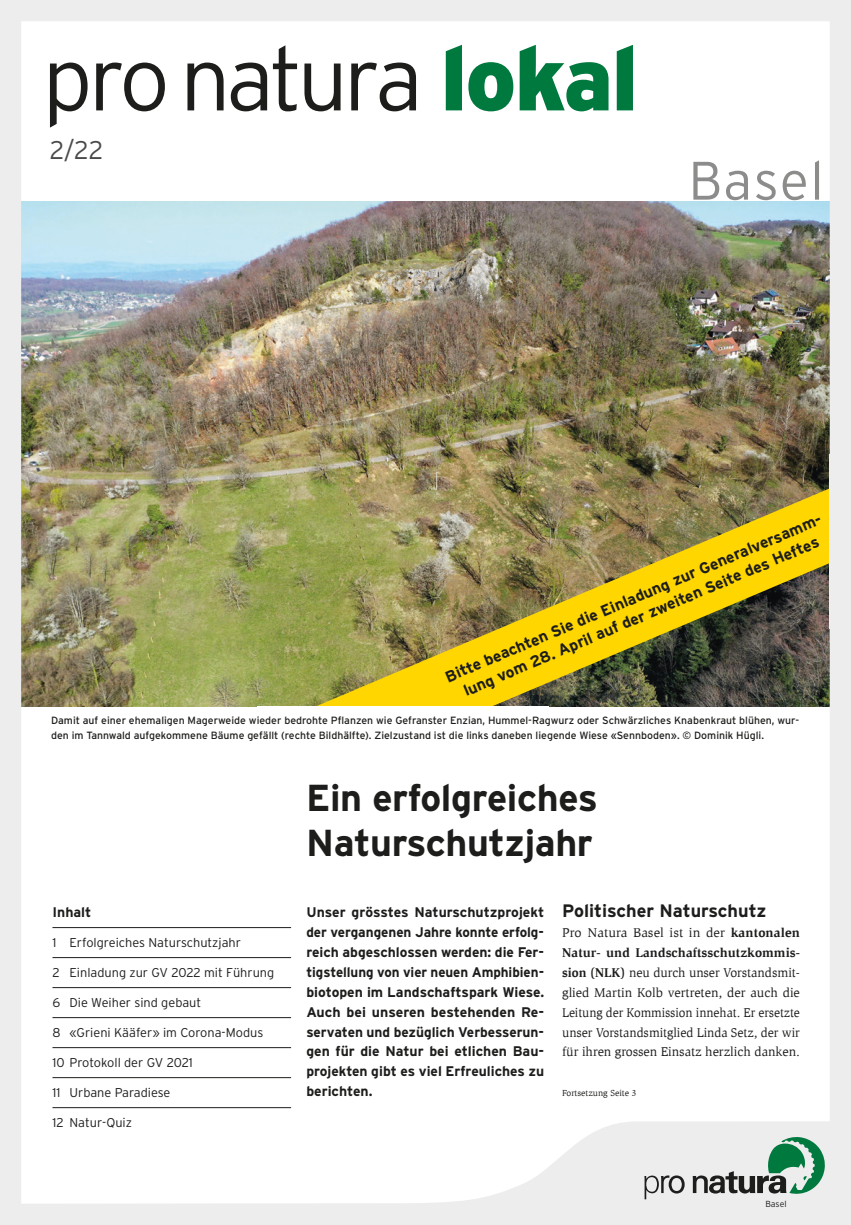
<style>
.page{position:relative;width:851px;height:1225px;background:#fff}
.page>*{position:absolute;margin:0;border:0;box-sizing:border-box;transform-origin:0 0}
.t1{font:300 54px "Interstate";letter-spacing:.02em;color:#70706f}
.t2{font:700 37.5px/45px "Interstate";letter-spacing:-.01em;color:#1d1d1b}
.t3{font:300 25.5px "Interstate";color:#1d1d1b}
.t4{font:700 18px "Interstate";color:#1d1d1b}
.t5{font:700 15.75px/20px "Interstate";color:#1d1d1b;text-align:center}
.t6{font:700 13.95px/19.8px "Interstate";color:#1d1d1b;text-align:justify}
.t7{font:13.05px/19.8px "Slimbach Std";color:#1d1d1b;text-align:justify}
.t8{font:300 12.75px "Interstate";color:#1d1d1b}
.t9{font:10.5px/15px "Interstate";color:#1d1d1b}
.t10{font:9px "Slimbach Std";color:#1d1d1b}
.t11{font:300 8.85px "Interstate";letter-spacing:-.005em;color:#1d1d1b}
.s1{font-weight:700}
</style>
<div class="page">
<img style="left:0;top:0;width:850px;height:1225px">
<svg style="left:644px;top:1175px;width:40px;height:24px"></svg>
<svg style="left:692px;top:1136px;width:133px;height:58px;background:#a2baae"></svg>
<svg style="left:445px;top:45px;width:188px;height:66px"></svg>
<svg style="left:50px;top:45px;width:366px;height:83px"></svg>
<img style="left:285px;top:487px;width:565px;height:296px">
<div style="left:829px;top:453px;width:21px;height:175px;background:#ededed"></div>
<div style="left:257px;top:706px;width:292px;height:85px;background:#fff"></div>
<h3 class="t3" style="left:49px;top:135px;width:56px">2/22</h3>
<h1 class="t1" style="left:688px;top:148px;width:137px">Basel</h1>
<p class="t5" style="left:442px;top:668px;width:410px;rotate:-23deg">Bitte beachten Sie die Einladung zur Generalversamm&shy;lung vom 28. April auf der zweiten Seite des Heftes</p>
<p class="t9" style="left:51px;top:712px;width:749px">Damit auf einer ehemaligen Magerweide wieder bedrohte Pflanzen wie Gefranster Enzian, Hummel-Ragwurz oder Schwärzliches Knabenkraut blühen, wur&shy;den im Tannwald aufgekommene Bäume gefällt (rechte Bildhälfte). Zielzustand ist die links daneben liegende Wiese «Sennboden». © Dominik Hügli.</p>
<p class="t6" style="left:52px;top:902px;width:40px">Inhalt</p>
<p class="t8" style="left:52px;top:935px;width:190px">1 Erfolgreiches Naturschutzjahr</p>
<p class="t8" style="left:52px;top:965px;width:223px">2 Einladung zur GV 2022 mit Führung</p>
<p class="t8" style="left:52px;top:995px;width:150px">6 Die Weiher sind gebaut</p>
<p class="t8" style="left:52px;top:1025px;width:212px">8 «Grieni Kääfer» im Corona-Modus</p>
<p class="t8" style="left:52px;top:1055px;width:142px">10 Protokoll der GV 2021</p>
<p class="t8" style="left:52px;top:1085px;width:119px">11 Urbane Paradiese</p>
<p class="t8" style="left:52px;top:1115px;width:81px">12 Natur-Quiz</p>
<h2 class="t2" style="left:306px;top:775px;width:293px">Ein erfolgreiches<br>Naturschutzjahr</h2>
<p class="t6" style="left:306px;top:902px;width:239px">Unser grösstes Naturschutzprojekt der vergangenen Jahre konnte erfolg&shy;reich abgeschlossen werden: die Fer&shy;tigstellung von vier neuen Amphibien&shy;biotopen im Landschaftspark Wiese.<br>Auch bei unseren bestehenden Re&shy;servaten und bezüglich Verbesserun&shy;gen für die Natur bei etlichen Bau&shy;projekten gibt es viel Erfreuliches zu berichten.</p>
<p class="t4" style="left:562px;top:900px;width:206px">Politischer Naturschutz</p>
<p class="t7" style="left:562px;top:923px;width:239px">Pro Natura Basel ist in der <span class="s1">kantonalen Natur- und Landschaftsschutzkommis&shy;sion (NLK)</span> neu durch unser Vorstandsmit&shy;glied Martin Kolb vertreten, der auch die Leitung der Kommission innehat. Er ersetzte unser Vorstandsmitglied Linda Setz, der wir für ihren grossen Einsatz herzlich danken.</p>
<p class="t10" style="left:562px;top:1088px;width:76px">Fortsetzung Seite 3</p>
<p class="t11" style="left:765px;top:1198px;width:23px">Basel</p>
</div>
